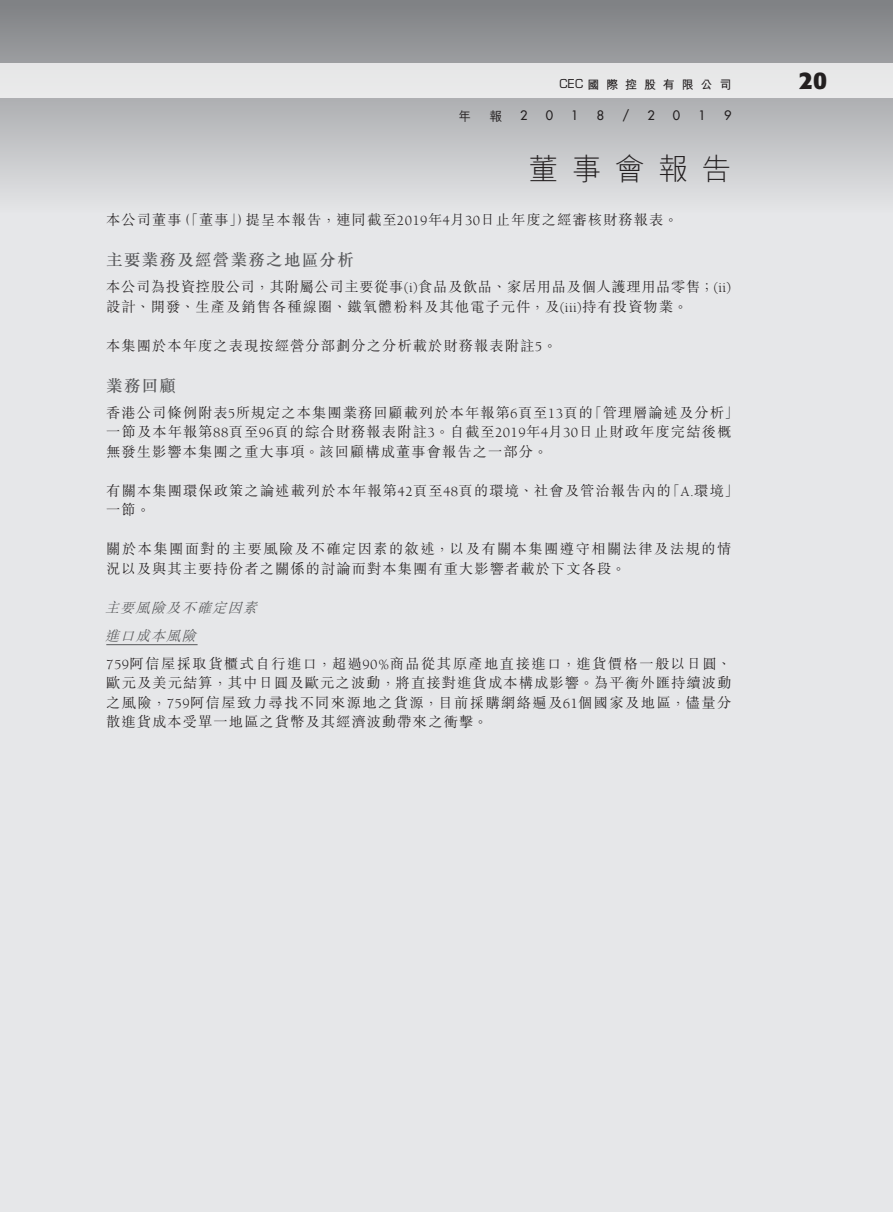
<style>
.page{position:relative;width:893px;height:1212px;background:#e6e7e9}
.page>*{position:absolute;margin:0;border:0;box-sizing:border-box;transform-origin:0 0}
.t1{font:300 30px "M Hei HK";letter-spacing:.44em;color:#231f20}
.t2{font:700 24px "Formata";color:#231f20}
.t3{font:500 16.5px "M Sung HK";letter-spacing:.075em;color:#57585a}
.t4{font:300 14.25px/19.5px "M Sung HK";letter-spacing:.075em;color:#231f20}
.t5{font:300 14.25px/28px "M Sung HK";letter-spacing:.105em;color:#231f20}
.t6{font:300 14.25px/19.5px "M Sung HK";letter-spacing:.045em;color:#231f20}
.t7{font:500 12.75px "Futura Std";color:#231f20}
.t8{font:500 12.75px "M Hei HK";color:#231f20}
.t9{font:700 12px "M Hei HK";letter-spacing:.57em;color:#231f20}
.s1{font-family:"Eurostile LT Std";font-weight:400}
.s2{font-family:"Berkeley Std";font-weight:400}
.s3{font-style:italic;color:#57585a}
</style>
<div class="page">
<svg style="left:0;top:0;width:893px;height:193px;background:#aeafb2"></svg>
<div style="left:0;top:64px;width:893px;height:34px;background:#e8e8e9"></div>
<hr style="left:106px;top:644px;width:92px;height:1px;background:#57585a">
<p class="t9" style="left:560px;top:76px;width:173px"><span class="s1">CEC</span> 國際控股有限公司</p>
<p class="t8" style="left:459px;top:107px;width:14px">年</p>
<p class="t8" style="left:489px;top:107px;width:14px">報</p>
<p class="t7" style="left:520px;top:108px;width:9px">2</p>
<p class="t7" style="left:546px;top:108px;width:9px">0</p>
<p class="t7" style="left:571px;top:108px;width:9px">1</p>
<p class="t7" style="left:597px;top:108px;width:9px">8</p>
<p class="t7" style="left:622px;top:108px;width:9px">/</p>
<p class="t7" style="left:647px;top:108px;width:9px">2</p>
<p class="t7" style="left:673px;top:108px;width:9px">0</p>
<p class="t7" style="left:698px;top:108px;width:9px">1</p>
<p class="t7" style="left:724px;top:108px;width:9px">9</p>
<h1 class="t1" style="left:528px;top:148px;width:205px">董事會報告</h1>
<p class="t4" style="left:106px;top:210px;width:573px">本公司董事（「董事」）提呈本報告，連同截至<span class="s2">2019</span>年<span class="s2">4</span>月<span class="s2">30</span>日止年度之經審核財務報表。</p>
<p class="t3" style="left:106px;top:249px;width:249px">主要業務及經營業務之地區分析</p>
<p class="t6" style="left:106px;top:277px;width:627px">本公司為投資控股公司，其附屬公司主要從事<span class="s2">(i)</span>食品及飲品、家居用品及個人護理用品零售；<span class="s2">(ii)</span>設計、開發、生產及銷售各種線圈、鐵氧體粉料及其他電子元件，及<span class="s2">(iii)</span>持有投資物業。</p>
<p class="t4" style="left:106px;top:335px;width:452px">本集團於本年度之表現按經營分部劃分之分析載於財務報表附註<span class="s2">5</span>。</p>
<p class="t3" style="left:106px;top:374px;width:71px">業務回顧</p>
<p class="t4" style="left:106px;top:402px;width:634px">香港公司條例附表<span class="s2">5</span>所規定之本集團業務回顧載列於本年報第<span class="s2">6</span>頁至<span class="s2">13</span>頁的「管理層論述及分析」一節及本年報第<span class="s2">88</span>頁至<span class="s2">96</span>頁的綜合財務報表附註<span class="s2">3</span>。自截至<span class="s2">2019</span>年<span class="s2">4</span>月<span class="s2">30</span>日止財政年度完結後概無發生影響本集團之重大事項。該回顧構成董事會報告之一部分。</p>
<p class="t4" style="left:106px;top:480px;width:634px">有關本集團環保政策之論述載列於本年報第<span class="s2">42</span>頁至<span class="s2">48</span>頁的環境、社會及管治報告內的「<span class="s2">A.</span>環境」一節。</p>
<p class="t5" style="left:106px;top:539px;width:627px;line-height:19.5px">關於本集團面對的主要風險及不確定因素的敘述，以及有關本集團遵守相關法律及法規的情況以及與其主要持份者之關係的討論而對本集團有重大影響者載於下文各段。</p>
<p class="t5" style="left:105px;top:593px;width:628px"><span class="s3">主要風險及不確定因素<br>進口成本風險<br></span><span class="s2">759</span>阿信屋採取貨櫃式自行進口，超過<span class="s2">90%</span>商品從其原產地直接進口，進貨價格一般以日圓、</p>
<p class="t4" style="left:106px;top:673px;width:627px;text-align:justify">歐元及美元結算，其中日圓及歐元之波動，將直接對進貨成本構成影響。為平衡外匯持續波動之風險，<span class="s2">759</span>阿信屋致力尋找不同來源地之貨源，目前採購網絡遍及<span class="s2">61</span>個國家及地區，儘量分散進貨成本受單一地區之貨幣及其經濟波動帶來之衝擊。</p>
<h2 class="t2" style="left:799px;top:66px;width:29px">20</h2>
</div>
